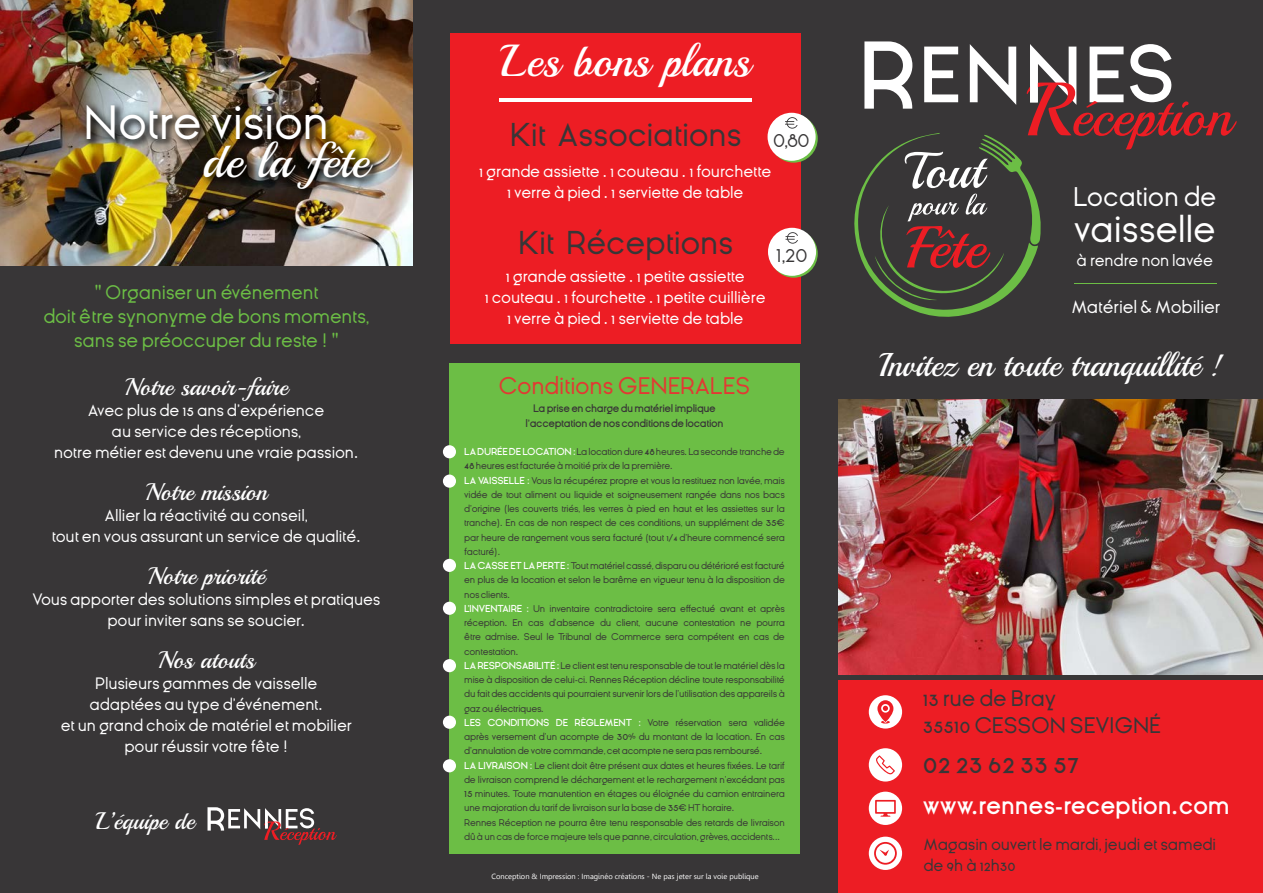
<style>
.page{position:relative;width:1263px;height:893px;background:#383637}
.page>*{position:absolute;margin:0;border:0;box-sizing:border-box;transform-origin:0 0}
.t1{font:48px "Ginora Sans";letter-spacing:-.01em;color:#fff}
.t2{font:48px "Playball";color:#fff}
.t3{font:45px "Playball";color:#fff}
.t4{font:37.5px "Ginora Sans";letter-spacing:-.005em;color:#fff}
.t5{font:33px "Ginora Sans";letter-spacing:-.01em;color:#383637}
.t6{font:33px "Playball";color:#fff}
.t7{font:30px "Ginora Sans";color:#383637}
.t8{font:27px "Ginora Sans";letter-spacing:-.01em;color:#fff}
.t9{font:300 27px "Ginora Sans";color:#383637}
.t10{font:24px "Playball";color:#fff}
.t11{font:600 24px "Ginora Sans";letter-spacing:-.01em;color:#fff}
.t12{font:24px "Ginora Sans";color:#e23933}
.t13{font:22.5px/27px "Ginora Sans";color:#383637}
.t14{font:19.5px/24px "Ginora Sans";letter-spacing:-.01em;color:#6cbe45;text-align:center}
.t15{font:18px "Ginora Sans";letter-spacing:-.01em;color:#fff}
.t16{font:16.5px/21px "Ginora Sans";letter-spacing:-.01em;color:#fff;text-align:center}
.t17{font:16.5px/21px "Ginora Sans";letter-spacing:-.01em;color:#383637}
.t18{font:600 10.5px/14.2px "Ginora Sans";letter-spacing:-.035em;color:#383637;text-align:center}
.t19{font:9.75px/14.2px "Ginora Sans";letter-spacing:-.025em;color:#383637}
.t20{font:7.5px "Leelawadee";color:#fff}
.s1{font-family:"Gloucester";font-stretch:extra-condensed}
.s2{font-weight:600;color:#fff}
.s3{font-size:12px}
</style>
<div class="page">
<div style="left:449px;top:363px;width:351px;height:491px;background:#6cbe45"></div>
<div style="left:450px;top:33px;width:350px;height:310px;background:#ed1d24"></div>
<div style="left:838px;top:677px;width:425px;height:216px;background:#ed1d24"></div>
<img style="left:838px;top:400px;width:425px;height:275px">
<img style="left:0;top:0;width:413px;height:266px">
<svg style="left:854px;top:41px;width:382px;height:276px"></svg>
<div style="left:869px;top:695px;width:33px;height:34px;background:#fff;border-radius:50%"></div>
<svg style="left:877px;top:700px;width:16px;height:24px"></svg>
<div style="left:869px;top:748px;width:33px;height:33px;background:#fff;border-radius:50%"></div>
<svg style="left:876px;top:755px;width:19px;height:19px"></svg>
<div style="left:869px;top:792px;width:33px;height:33px;background:#fff;border-radius:50%"></div>
<svg style="left:875px;top:800px;width:21px;height:17px"></svg>
<div style="left:869px;top:837px;width:33px;height:33px;background:#fff;border-radius:50%"></div>
<hr style="left:1074px;top:283px;width:143px;height:1px;background:#6cbe45">
<hr style="left:499px;top:98px;width:252px;height:3px;background:#fff">
<svg style="left:770px;top:115px;width:48px;height:48px"></svg>
<div style="left:767px;top:113px;width:49px;height:48px;background:#fff;border-radius:50%"></div>
<svg style="left:785px;top:117px;width:13px;height:12px"></svg>
<svg style="left:770px;top:230px;width:48px;height:48px"></svg>
<div style="left:768px;top:228px;width:48px;height:48px;background:#fff;border-radius:50%"></div>
<svg style="left:785px;top:232px;width:13px;height:12px"></svg>
<div style="left:82px;top:101px;width:302px;height:99px;background:#000;opacity:.75"></div>
<svg style="left:207px;top:807px;width:130px;height:38px"></svg>
<div style="left:443px;top:445px;width:13px;height:13px;background:#fff;border-radius:50%"></div>
<div style="left:443px;top:475px;width:13px;height:13px;background:#fff;border-radius:50%"></div>
<div style="left:443px;top:559px;width:13px;height:13px;background:#fff;border-radius:50%"></div>
<div style="left:443px;top:602px;width:13px;height:13px;background:#fff;border-radius:50%"></div>
<div style="left:443px;top:659px;width:13px;height:13px;background:#fff;border-radius:50%"></div>
<div style="left:443px;top:716px;width:13px;height:13px;background:#fff;border-radius:50%"></div>
<div style="left:443px;top:759px;width:13px;height:13px;background:#fff;border-radius:50%"></div>
<hr style="left:838px;top:675px;width:425px;height:4px;background:#383637">
<svg style="left:874px;top:842px;width:23px;height:23px"></svg>
<h1 class="t1" style="left:84px;top:97px;width:247px">Notre vision</h1>
<h1 class="t2" style="left:203px;top:131px;width:167px">de la fête</h1>
<h3 class="t14" style="left:43px;top:280px;width:327px"><span class="s1">"</span> Organiser un événement<br>doit être synonyme de bons moments, sans se préoccuper du reste ! <span class="s1">"</span></h3>
<h3 class="t10" style="left:125px;top:372px;width:165px">Notre savoir-faire</h3>
<h3 class="t16" style="left:54px;top:400px;width:306px">Avec plus de 15 ans d’expérience<br>au service des réceptions,<br>notre métier est devenu une vraie passion.</h3>
<h3 class="t10" style="left:145px;top:477px;width:123px">Notre mission</h3>
<h3 class="t16" style="left:52px;top:505px;width:311px">Allier la réactivité au conseil,<br>tout en vous assurant un service de qualité.</h3>
<h3 class="t10" style="left:148px;top:561px;width:119px">Notre priorité</h3>
<h3 class="t16" style="left:32px;top:589px;width:350px">Vous apporter des solutions simples et pratiques pour inviter sans se soucier.</h3>
<h3 class="t10" style="left:158px;top:645px;width:98px">Nos atouts</h3>
<h3 class="t16" style="left:61px;top:673px;width:292px">Plusieurs gammes de vaisselle adaptées au type d’événement.<br>et un grand choix de matériel et mobilier pour réussir votre fête !</h3>
<h3 class="t10" style="left:96px;top:807px;width:100px">L’équipe de</h3>
<h2 class="t3" style="left:501px;top:33px;width:251px">Les bons plans</h2>
<h3 class="t5" style="left:510px;top:117px;width:233px">Kit Associations</h3>
<h3 class="t9" style="left:773px;top:124px;width:39px">0,80</h3>
<h3 class="t16" style="left:479px;top:161px;width:294px">1 grande assiette . 1 couteau . 1 fourchette<br>1 verre à pied . 1 serviette de table</h3>
<h3 class="t5" style="left:518px;top:225px;width:216px">Kit Réceptions</h3>
<h3 class="t16" style="left:485px;top:266px;width:282px">1 grande assiette . 1 petite assiette<br>1 couteau . 1 fourchette . 1 petite cuillière<br>1 verre à pied . 1 serviette de table</h3>
<h3 class="t9" style="left:776px;top:239px;width:34px">1,20</h3>
<h3 class="t12" style="left:499px;top:373px;width:253px">Conditions GENERALES</h3>
<p class="t18" style="left:526px;top:402px;width:199px">La prise en charge du matériel implique l’acceptation de nos conditions de location</p>
<p class="t19" style="left:464px;top:445px;width:322px"><span class="s2">LA DURÉE DE LOCATION :</span> La location dure <span class="s3">48</span> heures. La seconde tranche de <span class="s3">48</span> heures est facturée à moitié prix de la première.<br><span class="s2">LA VAISSELLE :</span> Vous la récupérez propre et vous la restituez non lavée, mais vidée de tout aliment ou liquide et soigneusement rangée dans nos bacs d’origine (les couverts triés, les verres à pied en haut et les assiettes sur la tranche). En cas de non respect de ces conditions, un supplément de <span class="s3">35</span>€ par heure de rangement vous sera facturé (tout 1/4 d’heure commencé sera facturé).<br><span class="s2">LA CASSE ET LA PERTE :</span> Tout matériel cassé, disparu ou détérioré est facturé en plus de la location et selon le barême en vigueur tenu à la disposition de nos clients.<br><span class="s2">L’INVENTAIRE :</span> Un inventaire contradictoire sera effectué avant et après réception. En cas d’absence du client, aucune contestation ne pourra être admise. Seul le Tribunal de Commerce sera compétent en cas de contestation.<br><span class="s2">LA RESPONSABILITÉ :</span> Le client est tenu responsable de tout le matériel dès la mise à disposition de celui-ci. Rennes Réception décline toute responsabilité du fait des accidents qui pourraient survenir lors de l’utilisation des appareils à gaz ou électriques.<br><span class="s2">LES CONDITIONS DE RÈGLEMENT :</span> Votre réservation sera validée après versement d’un acompte de <span class="s3">30</span>% du montant de la location. En cas d’annulation de votre commande, cet acompte ne sera pas remboursé.<br><span class="s2">LA LIVRAISON :</span> Le client doit être présent aux dates et heures fixées. Le tarif de livraison comprend le déchargement et le rechargement n’excédant pas <span class="s3">15</span> minutes. Toute manutention en étages ou éloignée du camion entrainera une majoration du tarif de livraison sur la base de <span class="s3">35</span>€ HT horaire.<br>Rennes Réception ne pourra être tenu responsable des retards de livraison dû à un cas de force majeure tels que panne, circulation, grèves, accidents...</p>
<p class="t20" style="left:491px;top:872px;width:269px">Conception &amp; Impression : Imaginéo créations - Ne pas jeter sur la voie publique</p>
<h3 class="t8" style="left:1073px;top:183px;width:145px">Location de</h3>
<h3 class="t4" style="left:1074px;top:209px;width:144px">vaisselle</h3>
<h3 class="t16" style="left:1076px;top:250px;width:138px">à rendre non lavée</h3>
<h3 class="t15" style="left:1071px;top:298px;width:150px">Matériel &amp; Mobilier</h3>
<h3 class="t6" style="left:879px;top:345px;width:345px">Invitez en toute tranquillité !</h3>
<h3 class="t13" style="left:923px;top:685px;width:240px">13 rue de Bray<br>35510 CESSON SEVIGNÉ</h3>
<h3 class="t7" style="left:923px;top:747px;width:158px">02 23 62 33 57</h3>
<h3 class="t11" style="left:923px;top:792px;width:309px">www.rennes-reception.com</h3>
<h3 class="t17" style="left:924px;top:834px;width:294px">Magasin ouvert le mardi, jeudi et samedi de 9h à 12h30</h3>
</div>
